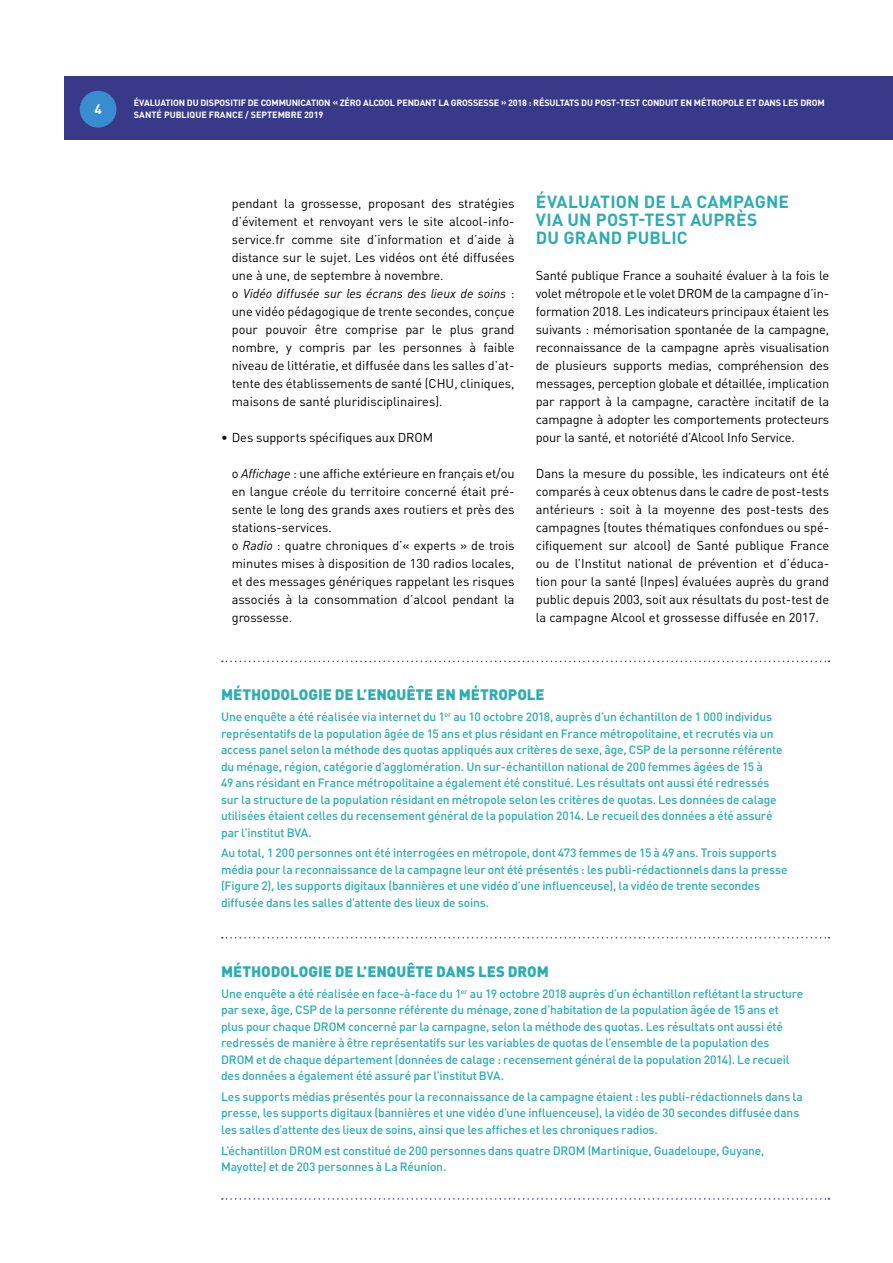
<style>
.page{position:relative;width:893px;height:1263px;background:#fff}
.page>*{position:absolute;margin:0;border:0;box-sizing:border-box;transform-origin:0 0}
.t1{font:700 17.4px/18px "DIN Pro";letter-spacing:.01em;color:#2cadb1}
.t2{font:900 15px "DIN Pro";color:#2cadb1}
.t3{font:700 13.5px "DIN Pro";color:#fff}
.t4{font:12.75px/18px "DIN Pro";color:#000}
.t5{font:500 12px/16.5px "DIN Pro";letter-spacing:-.015em;color:#2cadb1}
.t6{font:700 9px/12px "DIN Pro";letter-spacing:-.015em;color:#fff}
.s1{font-style:italic}
</style>
<div class="page">
<div style="left:64px;top:77px;width:829px;height:63px;background:#3a3989"></div>
<div style="left:80px;top:91px;width:36px;height:37px;background:#398dcf;border-radius:50%"></div>
<svg style="left:222px;top:661px;width:607px;height:1px"></svg>
<svg style="left:222px;top:937px;width:607px;height:1px"></svg>
<svg style="left:222px;top:1198px;width:607px;height:2px"></svg>
<p class="t3" style="left:94px;top:100px;width:9px">4</p>
<p class="t6" style="left:134px;top:96px;width:692px">ÉVALUATION DU DISPOSITIF DE COMMUNICATION « ZÉRO ALCOOL PENDANT LA GROSSESSE » 2018 : RÉSULTATS DU POST‑TEST CONDUIT EN MÉTROPOLE ET DANS LES DROM<br>SANTÉ PUBLIQUE FRANCE / SEPTEMBRE 2019</p>
<p class="t4" style="left:232px;top:194px;width:284px">pendant la grossesse, proposant des stratégies d’évitement et renvoyant vers le site alcool‑info‑ service.fr comme site d’information et d’aide à distance sur le sujet. Les vidéos ont été diffusées une à une, de septembre à novembre.<br>o <span class="s1">Vidéo diffusée sur les écrans des lieux de soins</span> : une vidéo pédagogique de trente secondes, conçue pour pouvoir être comprise par le plus grand nombre, y compris par les personnes à faible niveau de littératie, et diffusée dans les salles d’at‑ tente des établissements de santé (CHU, cliniques, maisons de santé pluridisciplinaires).</p>
<p class="t4" style="left:221px;top:428px;width:214px">• Des supports spécifiques aux DROM</p>
<p class="t4" style="left:232px;top:464px;width:284px">o <span class="s1">Affichage</span> : une affiche extérieure en français et/ou en langue créole du territoire concerné était pré‑ sente le long des grands axes routiers et près des stations‑services.<br>o <span class="s1">Radio</span> : quatre chroniques d’« experts » de trois minutes mises à disposition de 130 radios locales, et des messages génériques rappelant les risques associés à la consommation d’alcool pendant la grossesse.</p>
<h1 class="t1" style="left:536px;top:192px;width:255px">ÉVALUATION DE LA CAMPAGNE<br>VIA UN POST‑TEST AUPRÈS<br>DU GRAND PUBLIC</h1>
<p class="t4" style="left:536px;top:266px;width:295px;text-align:justify">Santé publique France a souhaité évaluer à la fois le volet métropole et le volet DROM de la campagne d’in‑ formation 2018. Les indicateurs principaux étaient les suivants : mémorisation spontanée de la campagne, reconnaissance de la campagne après visualisation de plusieurs supports medias, compréhension des messages, perception globale et détaillée, implication par rapport à la campagne, caractère incitatif de la campagne à adopter les comportements protecteurs pour la santé, et notoriété d’Alcool Info Service.</p>
<p class="t4" style="left:536px;top:464px;width:295px;text-align:justify">Dans la mesure du possible, les indicateurs ont été comparés à ceux obtenus dans le cadre de post‑tests antérieurs : soit à la moyenne des post‑tests des campagnes (toutes thématiques confondues ou spé‑ cifiquement sur alcool) de Santé publique France ou de l’Institut national de prévention et d’éduca‑ tion pour la santé (Inpes) évaluées auprès du grand public depuis 2003, soit aux résultats du post‑test de la campagne Alcool et grossesse diffusée en 2017.</p>
<p class="t2" style="left:221px;top:685px;width:325px">MÉTHODOLOGIE DE L’ENQUÊTE EN MÉTROPOLE</p>
<p class="t5" style="left:221px;top:708px;width:563px">Une enquête a été réalisée via internet du 1<sup>er</sup> au 10 octobre 2018, auprès d’un échantillon de 1 000 individus représentatifs de la population âgée de 15 ans et plus résidant en France métropolitaine, et recrutés via un access panel selon la méthode des quotas appliqués aux critères de sexe, âge, CSP de la personne référente du ménage, région, catégorie d’agglomération. Un sur‑échantillon national de 200 femmes âgées de 15 à<br>49 ans résidant en France métropolitaine a également été constitué. Les résultats ont aussi été redressés sur la structure de la population résidant en métropole selon les critères de quotas. Les données de calage utilisées étaient celles du recensement général de la population 2014. Le recueil des données a été assuré par l’institut BVA.</p>
<p class="t5" style="left:221px;top:844px;width:568px">Au total, 1 200 personnes ont été interrogées en métropole, dont 473 femmes de 15 à 49 ans. Trois supports média pour la reconnaissance de la campagne leur ont été présentés : les publi‑rédactionnels dans la presse (Figure 2), les supports digitaux (bannières et une vidéo d’une influenceuse), la vidéo de trente secondes diffusée dans les salles d’attente des lieux de soins.</p>
<p class="t2" style="left:221px;top:961px;width:329px">MÉTHODOLOGIE DE L’ENQUÊTE DANS LES DROM</p>
<p class="t5" style="left:221px;top:984px;width:584px">Une enquête a été réalisée en face‑à‑face du 1<sup>er</sup> au 19 octobre 2018 auprès d’un échantillon reflétant la structure par sexe, âge, CSP de la personne référente du ménage, zone d’habitation de la population âgée de 15 ans et plus pour chaque DROM concerné par la campagne, selon la méthode des quotas. Les résultats ont aussi été redressés de manière à être représentatifs sur les variables de quotas de l’ensemble de la population des DROM et de chaque département (données de calage : recensement général de la population 2014). Le recueil des données a également été assuré par l’institut BVA.</p>
<p class="t5" style="left:221px;top:1088px;width:583px">Les supports médias présentés pour la reconnaissance de la campagne étaient : les publi‑rédactionnels dans la presse, les supports digitaux (bannières et une vidéo d’une influenceuse), la vidéo de 30 secondes diffusée dans les salles d’attente des lieux de soins, ainsi que les affiches et les chroniques radios.</p>
<p class="t5" style="left:221px;top:1141px;width:545px">L’échantillon DROM est constitué de 200 personnes dans quatre DROM (Martinique, Guadeloupe, Guyane,<br>Mayotte) et de 203 personnes à La Réunion.</p>
</div>
